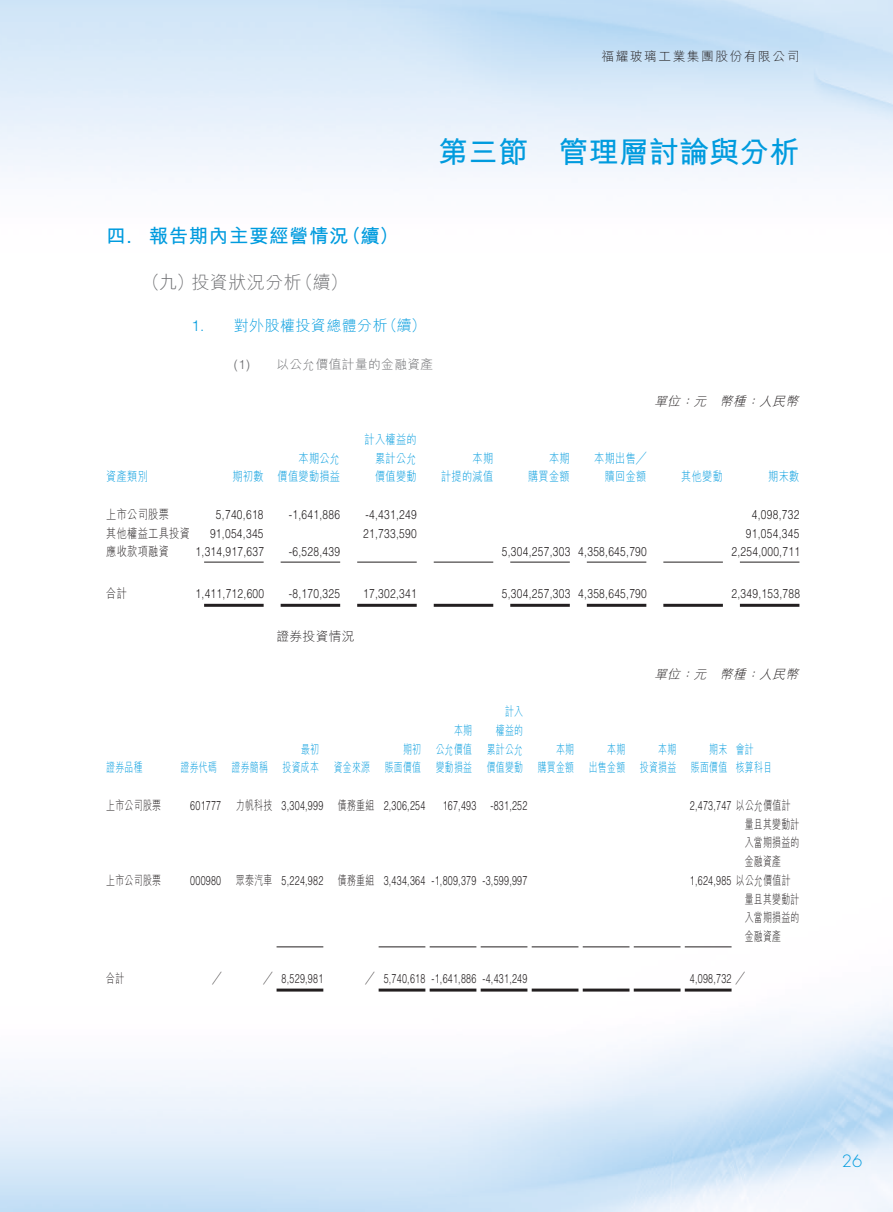
<style>
.page{position:relative;width:893px;height:1212px;background:#fff}
.page>*{position:absolute;margin:0;border:0;box-sizing:border-box;transform-origin:0 0}
.t1{font:700 30px "M Hei HK";letter-spacing:.005em;color:#009bde}
.t2{font:700 19.5px "M Hei HK";letter-spacing:.03em;color:#009bde}
.t3{font:300 18px "M Hei HK";letter-spacing:.03em;color:#6c6d70}
.t4{font:300 16.5px "Futura Std";color:#009bde}
.t5{font:300 15px "M Hei HK";letter-spacing:.03em;color:#009bde}
.t6{font:300 12.75px "Helvetica LT Std";letter-spacing:.03em;color:#231f20;scale:.8 1}
.t7{font:300 12.75px "Helvetica LT Std";letter-spacing:.03em;color:#231f20;scale:.7 1}
.t8{font:300 12.75px/18.8px "M Hei HK";letter-spacing:.03em;color:#009bde;text-align:right;scale:.7 1}
.t9{font:300 12.75px/18.8px "M Hei HK";letter-spacing:.03em;color:#009bde;text-align:right;scale:.8 1}
.t10{font:300 12.75px/18.8px "M Hei HK";letter-spacing:.03em;color:#231f20;text-align:justify;scale:.7 1}
.t11{font:300 12.75px "M Hei HK";letter-spacing:.03em;color:#231f20;scale:.8 1}
.t12{font:italic 300 12.75px "M Hei HK";color:#231f20}
.t13{font:300 12.75px "M Hei HK";letter-spacing:.03em;color:#6c6d70}
.t14{font:300 12.75px "M Hei HK";letter-spacing:.12em;color:#231f20}
.t15{font:300 12.75px "M Hei HK";letter-spacing:.03em;color:#231f20}
.s1{font-family:"Helvetica LT Std";font-weight:400}
.s2{font-family:"Helvetica LT Std"}
.s3{font-family:"M Hei HK"}
</style>
<div class="page">
<hr style="left:204px;top:562px;width:60px;height:1px;background:#231f20">
<hr style="left:281px;top:562px;width:59px;height:1px;background:#231f20">
<hr style="left:357px;top:562px;width:60px;height:1px;background:#231f20">
<hr style="left:434px;top:562px;width:59px;height:1px;background:#231f20">
<hr style="left:510px;top:562px;width:60px;height:1px;background:#231f20">
<hr style="left:587px;top:562px;width:59px;height:1px;background:#231f20">
<hr style="left:663px;top:562px;width:60px;height:1px;background:#231f20">
<hr style="left:740px;top:562px;width:59px;height:1px;background:#231f20">
<hr style="left:204px;top:604px;width:60px;height:3px;background:#231f20">
<hr style="left:281px;top:604px;width:59px;height:3px;background:#231f20">
<hr style="left:357px;top:604px;width:60px;height:3px;background:#231f20">
<hr style="left:434px;top:604px;width:59px;height:3px;background:#231f20">
<hr style="left:510px;top:604px;width:60px;height:3px;background:#231f20">
<hr style="left:587px;top:604px;width:59px;height:3px;background:#231f20">
<hr style="left:663px;top:604px;width:60px;height:3px;background:#231f20">
<hr style="left:740px;top:604px;width:59px;height:3px;background:#231f20">
<hr style="left:277px;top:946px;width:46px;height:1px;background:#231f20">
<hr style="left:379px;top:946px;width:46px;height:1px;background:#231f20">
<hr style="left:430px;top:946px;width:46px;height:1px;background:#231f20">
<hr style="left:481px;top:946px;width:46px;height:1px;background:#231f20">
<hr style="left:532px;top:946px;width:46px;height:1px;background:#231f20">
<hr style="left:583px;top:946px;width:46px;height:1px;background:#231f20">
<hr style="left:634px;top:946px;width:46px;height:1px;background:#231f20">
<hr style="left:685px;top:946px;width:47px;height:1px;background:#231f20">
<hr style="left:277px;top:988px;width:46px;height:3px;background:#231f20">
<hr style="left:379px;top:988px;width:46px;height:3px;background:#231f20">
<hr style="left:430px;top:988px;width:46px;height:3px;background:#231f20">
<hr style="left:481px;top:988px;width:46px;height:3px;background:#231f20">
<hr style="left:532px;top:988px;width:46px;height:3px;background:#231f20">
<hr style="left:583px;top:988px;width:46px;height:3px;background:#231f20">
<hr style="left:634px;top:988px;width:46px;height:3px;background:#231f20">
<hr style="left:685px;top:988px;width:47px;height:3px;background:#231f20">
<p class="t14" style="left:601px;top:50px;width:200px">福耀玻璃工業集團股份有限公司</p>
<h1 class="t1" style="left:438px;top:130px;width:363px">第三節 管理層討論與分析</h1>
<h2 class="t2" style="left:106px;top:221px;width:294px">四<span class="s1">.</span> 報告期內主要經營情況（續）</h2>
<h3 class="t3" style="left:142px;top:273px;width:207px">（九）投資狀況分析（續）</h3>
<p class="t5" style="left:191px;top:318px;width:236px"><span class="s2">1.</span> 對外股權投資總體分析（續）</p>
<p class="t13" style="left:234px;top:358px;width:201px"><span class="s2">(1)</span> 以公允價值計量的金融資產</p>
<p class="t12" style="left:654px;top:395px;width:149px">單位：元 幣種：人民幣</p>
<p class="t9" style="left:106px;top:467px;width:54px">資產類別</p>
<p class="t9" style="left:232px;top:467px;width:40px">期初數</p>
<p class="t9" style="left:278px;top:448px;width:80px">本期公允<br>價值變動損益</p>
<p class="t9" style="left:375px;top:430px;width:54px;text-align:justify;text-indent:-10px">計入權益的累計公允價值變動</p>
<p class="t9" style="left:441px;top:448px;width:67px">本期<br>計提的減值</p>
<p class="t9" style="left:528px;top:448px;width:54px">本期<br>購買金額</p>
<p class="t9" style="left:594px;top:448px;width:67px">本期出售╱贖回金額</p>
<p class="t9" style="left:681px;top:467px;width:54px">其他變動</p>
<p class="t9" style="left:768px;top:467px;width:40px">期末數</p>
<p class="t11" style="left:106px;top:508px;width:80px">上市公司股票</p>
<p class="t6" style="left:216px;top:506px;width:61px">5,740,618</p>
<p class="t6" style="left:289px;top:506px;width:66px">-1,641,886</p>
<p class="t6" style="left:365px;top:506px;width:66px">-4,431,249</p>
<p class="t6" style="left:752px;top:506px;width:61px">4,098,732</p>
<p class="t11" style="left:106px;top:526px;width:106px">其他權益工具投資</p>
<p class="t6" style="left:210px;top:525px;width:69px">91,054,345</p>
<p class="t6" style="left:363px;top:525px;width:69px">21,733,590</p>
<p class="t6" style="left:746px;top:525px;width:69px">91,054,345</p>
<p class="t11" style="left:106px;top:545px;width:80px">應收款項融資</p>
<p class="t6" style="left:196px;top:544px;width:87px">1,314,917,637</p>
<p class="t6" style="left:289px;top:544px;width:66px">-6,528,439</p>
<p class="t6" style="left:502px;top:544px;width:183px">5,304,257,303 4,358,645,790</p>
<p class="t6" style="left:731px;top:544px;width:87px">2,254,000,711</p>
<p class="t11" style="left:106px;top:587px;width:27px">合計</p>
<p class="t6" style="left:196px;top:586px;width:87px">1,411,712,600</p>
<p class="t6" style="left:289px;top:586px;width:66px">-8,170,325</p>
<p class="t6" style="left:363px;top:586px;width:69px">17,302,341</p>
<p class="t6" style="left:502px;top:586px;width:183px">5,304,257,303 4,358,645,790</p>
<p class="t6" style="left:731px;top:586px;width:87px">2,349,153,788</p>
<p class="t15" style="left:276px;top:630px;width:80px">證券投資情況</p>
<p class="t12" style="left:654px;top:667px;width:149px">單位：元 幣種：人民幣</p>
<p class="t8" style="left:106px;top:758px;width:54px">證券品種</p>
<p class="t8" style="left:181px;top:758px;width:126px">證券代碼 證券簡稱</p>
<p class="t8" style="left:283px;top:739px;width:126px;text-align:left;text-indent:18px">最初<br>投資成本 資金來源</p>
<p class="t8" style="left:385px;top:739px;width:54px">期初<br>賬面價值</p>
<p class="t8" style="left:436px;top:720px;width:54px;text-align:justify;text-indent:18px">本期公允價值變動損益</p>
<p class="t8" style="left:487px;top:702px;width:54px">計入<br>權益的累計公允價值變動</p>
<p class="t8" style="left:538px;top:739px;width:54px">本期<br>購買金額</p>
<p class="t8" style="left:589px;top:739px;width:54px">本期<br>出售金額</p>
<p class="t8" style="left:640px;top:739px;width:54px">本期<br>投資損益</p>
<p class="t8" style="left:691px;top:739px;width:54px">期末<br>賬面價值</p>
<p class="t8" style="left:736px;top:739px;width:54px;text-align:left">會計<br>核算科目</p>
<p class="t10" style="left:106px;top:795px;width:80px">上市公司股票</p>
<p class="t7" style="left:190px;top:797px;width:337px">601777 <span class="s3">力帆科技</span> 3,304,999 <span class="s3">債務重組</span> 2,306,254</p>
<p class="t7" style="left:443px;top:797px;width:123px">167,493 -831,252</p>
<p class="t7" style="left:690px;top:797px;width:145px">2,473,747 <span class="s3">以公允價值計</span></p>
<p class="t10" style="left:745px;top:814px;width:80px">量且其變動計入當期損益的金融資產</p>
<p class="t10" style="left:106px;top:871px;width:80px">上市公司股票</p>
<p class="t7" style="left:190px;top:872px;width:483px">000980 <span class="s3">眾泰汽車</span> 5,224,982 <span class="s3">債務重組</span> 3,434,364 -1,809,379 -3,599,997</p>
<p class="t7" style="left:690px;top:872px;width:145px">1,624,985 <span class="s3">以公允價值計</span></p>
<p class="t10" style="left:745px;top:889px;width:80px">量且其變動計入當期損益的金融資產</p>
<p class="t10" style="left:106px;top:969px;width:27px">合計</p>
<p class="t10" style="left:212px;top:969px;width:14px">╱</p>
<p class="t7" style="left:263px;top:971px;width:87px"><span class="s3">╱</span> 8,529,981</p>
<p class="t7" style="left:365px;top:971px;width:233px"><span class="s3">╱</span> 5,740,618 -1,641,886 -4,431,249</p>
<p class="t7" style="left:690px;top:971px;width:80px">4,098,732 <span class="s3">╱</span></p>
<p class="t4" style="left:842px;top:1151px;width:22px">26</p>
</div>
